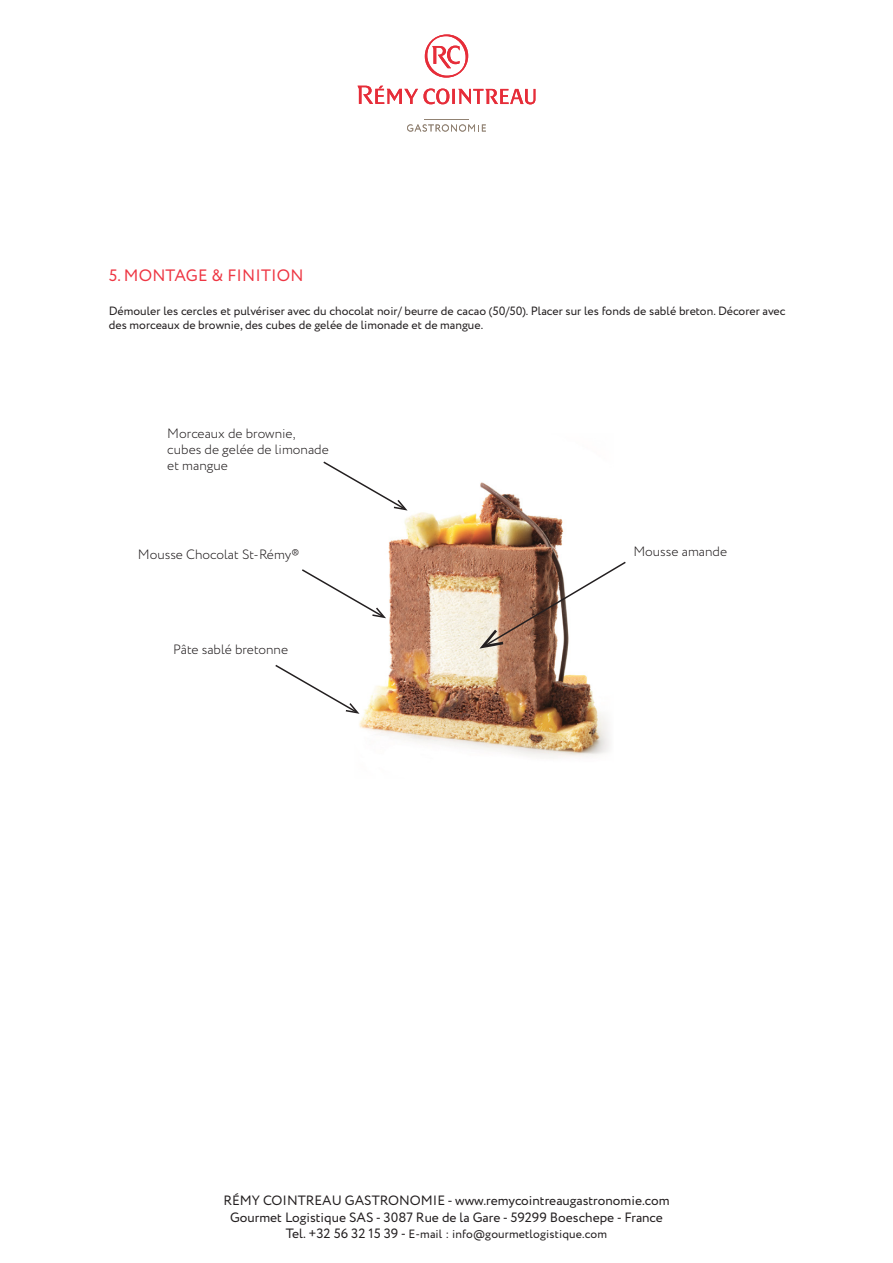
<style>
.page{position:relative;width:893px;height:1263px;background:#fff}
.page>*{position:absolute;margin:0;border:0;box-sizing:border-box;transform-origin:0 0}
.TITRE_PARAGRAPHE{font:16.5px "Circe";letter-spacing:.01em;color:#ee3643}
.t1{font:13.5px/16.2px "Circe";color:#231f20;text-align:center}
.TEXTE{font:300 13.5px "Circe";color:#231f20}
.TEXTE-2{font:12px/14.4px "Circe";color:#231f20}
.s1{font-size:13.5px}
</style>
<div class="page">
<svg style="left:358px;top:86px;width:177px;height:18px"></svg>
<svg style="left:425px;top:34px;width:43px;height:44px"></svg>
<hr style="left:424px;top:119px;width:45px;height:1px;background:#918273">
<svg style="left:407px;top:124px;width:79px;height:8px"></svg>
<img style="left:359px;top:482px;width:251px;height:276px">
<svg style="left:275px;top:664px;width:84px;height:50px"></svg>
<svg style="left:302px;top:568px;width:84px;height:50px"></svg>
<svg style="left:323px;top:461px;width:85px;height:49px"></svg>
<svg style="left:479px;top:560px;width:147px;height:89px"></svg>
<p class="TITRE_PARAGRAPHE" style="left:109px;top:264px;width:196px">5. MONTAGE &amp; FINITION</p>
<p class="TEXTE-2" style="left:109px;top:304px;width:678px">Démouler les cercles et pulvériser avec du chocolat noir/ beurre de cacao (50/50). Placer sur les fonds de sablé breton. Décorer avec des morceaux de brownie, des cubes de gelée de limonade et de mangue.</p>
<p class="TEXTE" style="left:167px;top:424px;width:130px">Morceaux de brownie,</p>
<p class="TEXTE" style="left:167px;top:440px;width:163px">cubes de gelée de limonade</p>
<p class="TEXTE" style="left:167px;top:456px;width:62px">et mangue</p>
<p class="TEXTE" style="left:138px;top:545px;width:163px">Mousse Chocolat St-Rémy®</p>
<p class="TEXTE" style="left:173px;top:640px;width:116px">Pâte sablé bretonne</p>
<p class="TEXTE" style="left:633px;top:543px;width:95px">Mousse amande</p>
<p class="t1" style="left:223px;top:1193px;width:448px">RÉMY COINTREAU GASTRONOMIE - www.remycointreaugastronomie.com<br>Gourmet Logistique SAS - 3087 Rue de la Gare - 59299 Boeschepe - France</p>
<p class="TEXTE-2" style="left:286px;top:1227px;width:322px"><span class="s1">Tel. +32 56 32 15 39 -</span> E-mail : info@gourmetlogistique.com</p>
</div>
